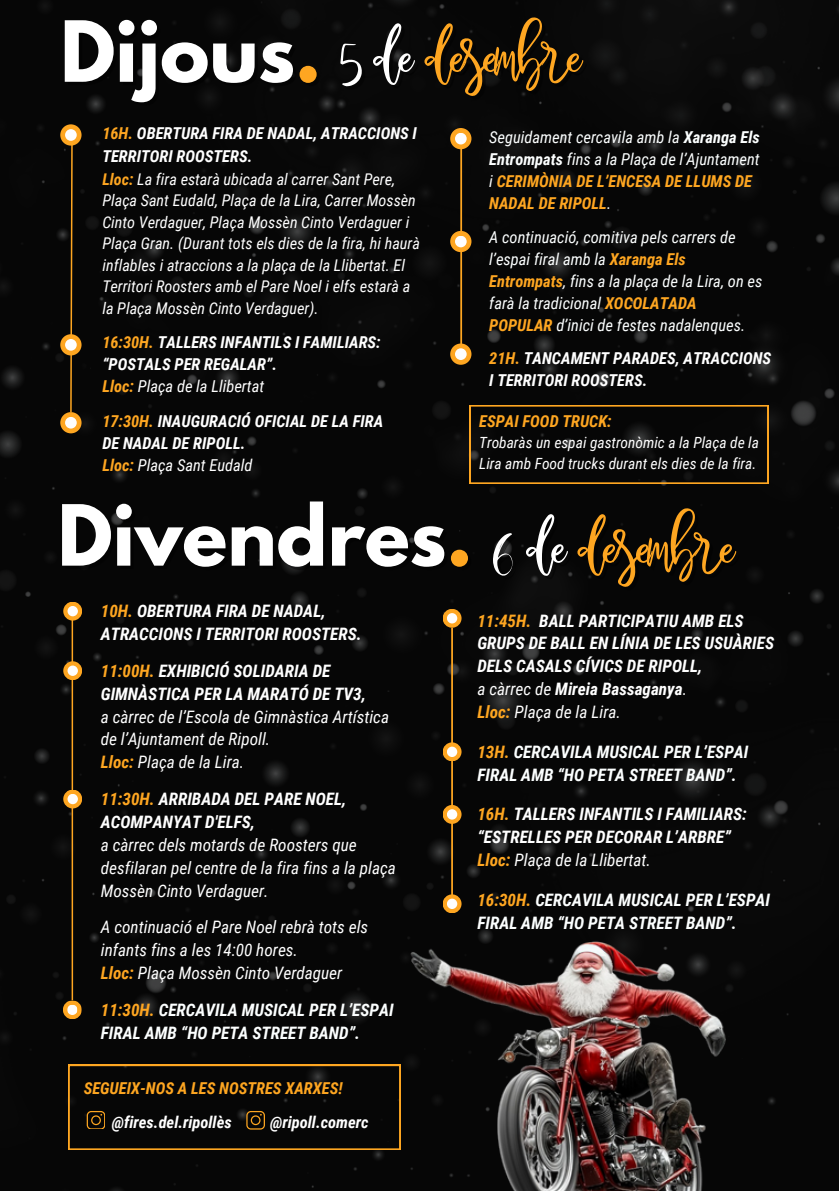
<style>
.page{position:relative;width:839px;height:1191px;background:#fff}
.page>*{position:absolute;margin:0;border:0;box-sizing:border-box;transform-origin:0 0}
.t1{font:79.2px "Maldina";letter-spacing:-.05em;color:#fea621}
.t2{font:700 74.6px "League Spartan";color:#fff}
.t3{font:italic 700 17.2px/22.8px "Roboto Condensed";color:#fff}
.t4{font:italic 17.2px/22.8px "Roboto Condensed";color:#fff}
.t5{font:italic 700 17.2px/22.8px "Roboto Condensed";color:#fcffff}
.t6{font:italic 700 16.4px/21.8px "Roboto Condensed";color:#fff}
.t7{font:italic 16.4px/21.8px "Roboto Condensed";color:#fcffff}
.t8{font:italic 700 16.4px "Roboto Condensed";color:#fea621}
.t9{font:italic 16.2px/21.6px "Roboto Condensed";color:#fefefe}
.t10{font:italic 15.4px/20.6px "Roboto Condensed";color:#fff}
.s1{color:rgb(0 0 0/.4)}
.s2{color:#fea621}
.s3{font-weight:700;color:#fea621}
.s4{font-weight:400}
.s5{font-weight:700}
</style>
<div class="page">
<div style="left:0;top:0;width:838px;height:1191px;background:#060606"></div>
<svg style="left:69px;top:146px;width:4px;height:266px"></svg>
<hr style="left:72px;top:609px;width:1px;height:391px;background:#fea621">
<svg style="left:60px;top:124px;width:22px;height:22px"></svg>
<div style="left:65px;top:129px;width:12px;height:12px;background:#fefefe;border-radius:50%"></div>
<div style="left:60px;top:334px;width:22px;height:21px;background:#fea621;border-radius:50%"></div>
<div style="left:65px;top:339px;width:12px;height:12px;background:#fefefe;border-radius:50%"></div>
<hr style="left:451px;top:628px;width:2px;height:284px;background:#fea621">
<hr style="left:460px;top:142px;width:2px;height:212px;background:#fea621">
<svg style="left:469px;top:405px;width:299px;height:79px;background:#140f09"></svg>
<svg style="left:450px;top:231px;width:21px;height:21px"></svg>
<div style="left:455px;top:236px;width:11px;height:11px;background:#fefefe;border-radius:50%"></div>
<div style="left:450px;top:344px;width:21px;height:21px;background:#fea621;border-radius:50%"></div>
<div style="left:455px;top:348px;width:11px;height:12px;background:#fefefe;border-radius:50%"></div>
<svg style="left:450px;top:128px;width:21px;height:21px"></svg>
<div style="left:455px;top:133px;width:11px;height:11px;background:#fefefe;border-radius:50%"></div>
<svg style="left:442px;top:609px;width:19px;height:19px"></svg>
<div style="left:447px;top:613px;width:10px;height:10px;background:#fefefe;border-radius:50%"></div>
<svg style="left:442px;top:742px;width:19px;height:19px"></svg>
<div style="left:447px;top:747px;width:10px;height:10px;background:#fefefe;border-radius:50%"></div>
<svg style="left:442px;top:805px;width:19px;height:19px"></svg>
<div style="left:447px;top:809px;width:10px;height:11px;background:#fefefe;border-radius:50%"></div>
<svg style="left:442px;top:894px;width:19px;height:19px"></svg>
<div style="left:447px;top:899px;width:10px;height:10px;background:#fefefe;border-radius:50%"></div>
<img style="left:403px;top:931px;width:330px;height:260px">
<div style="left:60px;top:412px;width:22px;height:21px;background:#fea621;border-radius:50%"></div>
<div style="left:65px;top:417px;width:12px;height:12px;background:#fefefe;border-radius:50%"></div>
<svg style="left:63px;top:661px;width:19px;height:19px"></svg>
<div style="left:67px;top:666px;width:11px;height:10px;background:#fefefe;border-radius:50%"></div>
<svg style="left:63px;top:602px;width:19px;height:19px"></svg>
<div style="left:67px;top:606px;width:11px;height:10px;background:#fefefe;border-radius:50%"></div>
<svg style="left:63px;top:790px;width:19px;height:18px"></svg>
<div style="left:67px;top:794px;width:11px;height:10px;background:#fefefe;border-radius:50%"></div>
<svg style="left:63px;top:1000px;width:19px;height:19px"></svg>
<div style="left:67px;top:1005px;width:11px;height:10px;background:#fefefe;border-radius:50%"></div>
<svg style="left:68px;top:1065px;width:332px;height:85px;background:#120e07"></svg>
<p class="t2" style="left:60px;top:15px;width:265px">Dijous<span class="s1">.</span></p>
<h1 class="t1" style="left:342px;top:7px;width:242px"><span class="s1">5 de</span>desembre</h1>
<p class="t6" style="left:102px;top:122px;width:316px;line-height:22.8px"><span class="s2">16H.</span> OBERTURA FIRA DE NADAL, ATRACCIONS I<br>TERRITORI ROOSTERS.</p>
<p class="t9" style="left:102px;top:168px;width:319px"><span class="s3">Lloc:</span> La fira estarà ubicada al carrer Sant Pere, Plaça Sant Eudald, Plaça de la Lira, Carrer Mossèn Cinto Verdaguer, Plaça Mossèn Cinto Verdaguer i Plaça Gran. (Durant tots els dies de la fira, hi haurà inflables i atraccions a la plaça de la Llibertat. El Territori Roosters amb el Pare Noel i elfs estarà a la Plaça Mossèn Cinto Verdaguer).</p>
<p class="t6" style="left:102px;top:332px;width:280px"><span class="s2">16:30H.</span> TALLERS INFANTILS I FAMILIARS: “POSTALS PER REGALAR”.<br><span class="s2">Lloc:</span> <span class="s4">Plaça de la Llibertat</span></p>
<p class="t6" style="left:102px;top:410px;width:282px"><span class="s2">17:30H.</span> INAUGURACIÓ OFICIAL DE LA FIRA<br>DE NADAL DE RIPOLL.<br><span class="s2">Lloc:</span> <span class="s4">Plaça Sant Eudald</span></p>
<p class="t7" style="left:489px;top:127px;width:272px">Seguidament cercavila amb la <span class="s5">Xaranga Els Entrompats</span> fins a la Plaça de l’Ajuntament i <span class="s3">CERIMÒNIA DE L’ENCESA DE LLUMS DE NADAL DE RIPOLL</span>.</p>
<p class="t7" style="left:489px;top:226px;width:275px">A continuació, comitiva pels carrers de l’espai firal amb la <span class="s3">Xaranga Els Entrompats</span>, fins a la plaça de la Lira, on es farà la tradicional <span class="s3">XOCOLATADA POPULAR</span> d’inici de festes nadalenques.</p>
<p class="t6" style="left:489px;top:348px;width:283px"><span class="s2">21H.</span> TANCAMENT PARADES, ATRACCIONS<br>I TERRITORI ROOSTERS.</p>
<p class="t8" style="left:479px;top:411px;width:134px">ESPAI FOOD TRUCK:</p>
<p class="t10" style="left:479px;top:433px;width:281px">Trobaràs un espai gastronòmic a la Plaça de la<br>Lira amb Food trucks durant els dies de la fira.</p>
<h2 class="t2" style="left:58px;top:499px;width:419px">Divendres<span class="s1">.</span></h2>
<h1 class="t1" style="left:497px;top:497px;width:239px"><span class="s1">6 de</span>desembre</h1>
<p class="t3" style="left:101px;top:600px;width:262px"><span class="s2">10H.</span> OBERTURA FIRA DE NADAL,<br>ATRACCIONS I TERRITORI ROOSTERS.</p>
<p class="t3" style="left:101px;top:659px;width:266px"><span class="s2">11:00H.</span> EXHIBICIÓ SOLIDARIA DE<br>GIMNÀSTICA PER LA MARATÓ DE TV3,</p>
<p class="t4" style="left:101px;top:705px;width:290px">a càrrec de l’Escola de Gimnàstica Artística de l’Ajuntament de Ripoll.<br><span class="s3">Lloc:</span> Plaça de la Lira.</p>
<p class="t3" style="left:101px;top:788px;width:247px"><span class="s2">11:30H.</span> ARRIBADA DEL PARE NOEL,<br>ACOMPANYAT D'ELFS,</p>
<p class="t4" style="left:101px;top:834px;width:296px">a càrrec dels motards de Roosters que desfilaran pel centre de la fira fins a la plaça<br>Mossèn Cinto Verdaguer.</p>
<p class="t4" style="left:101px;top:916px;width:269px">A continuació el Pare Noel rebrà tots els infants fins a les 14:00 hores.<br><span class="s3">Lloc:</span> Plaça Mossèn Cinto Verdaguer</p>
<p class="t5" style="left:101px;top:999px;width:294px"><span class="s2">11:30H.</span> CERCAVILA MUSICAL PER L’ESPAI<br>FIRAL AMB “HO PETA STREET BAND”.</p>
<p class="t8" style="left:84px;top:1079px;width:260px">SEGUEIX-NOS A LES NOSTRES XARXES!</p>
<p class="t6" style="left:112px;top:1111px;width:121px">@fires.del.ripollès</p>
<p class="t6" style="left:270px;top:1111px;width:100px">@ripoll.comerc</p>
<p class="t3" style="left:477px;top:609px;width:298px"><span class="s2">11:45H.</span> BALL PARTICIPATIU AMB ELS<br>GRUPS DE BALL EN LÍNIA DE LES USUÀRIES<br>DELS CASALS CÍVICS DE RIPOLL,<br><span class="s4">a càrrec de</span> Mireia Bassaganya<span class="s4">.<br></span><span class="s2">Lloc:</span> <span class="s4">Plaça de la Lira.</span></p>
<p class="t5" style="left:477px;top:741px;width:272px"><span class="s2">13H.</span> CERCAVILA MUSICAL PER L’ESPAI<br>FIRAL AMB “HO PETA STREET BAND”.</p>
<p class="t3" style="left:477px;top:803px;width:271px"><span class="s2">16H.</span> TALLERS INFANTILS I FAMILIARS: “ESTRELLES PER DECORAR L’ARBRE”<br><span class="s2">Lloc:</span> <span class="s4">Plaça de la Llibertat.</span></p>
<p class="t5" style="left:477px;top:889px;width:294px"><span class="s2">16:30H.</span> CERCAVILA MUSICAL PER L’ESPAI<br>FIRAL AMB “HO PETA STREET BAND”.</p>
</div>
